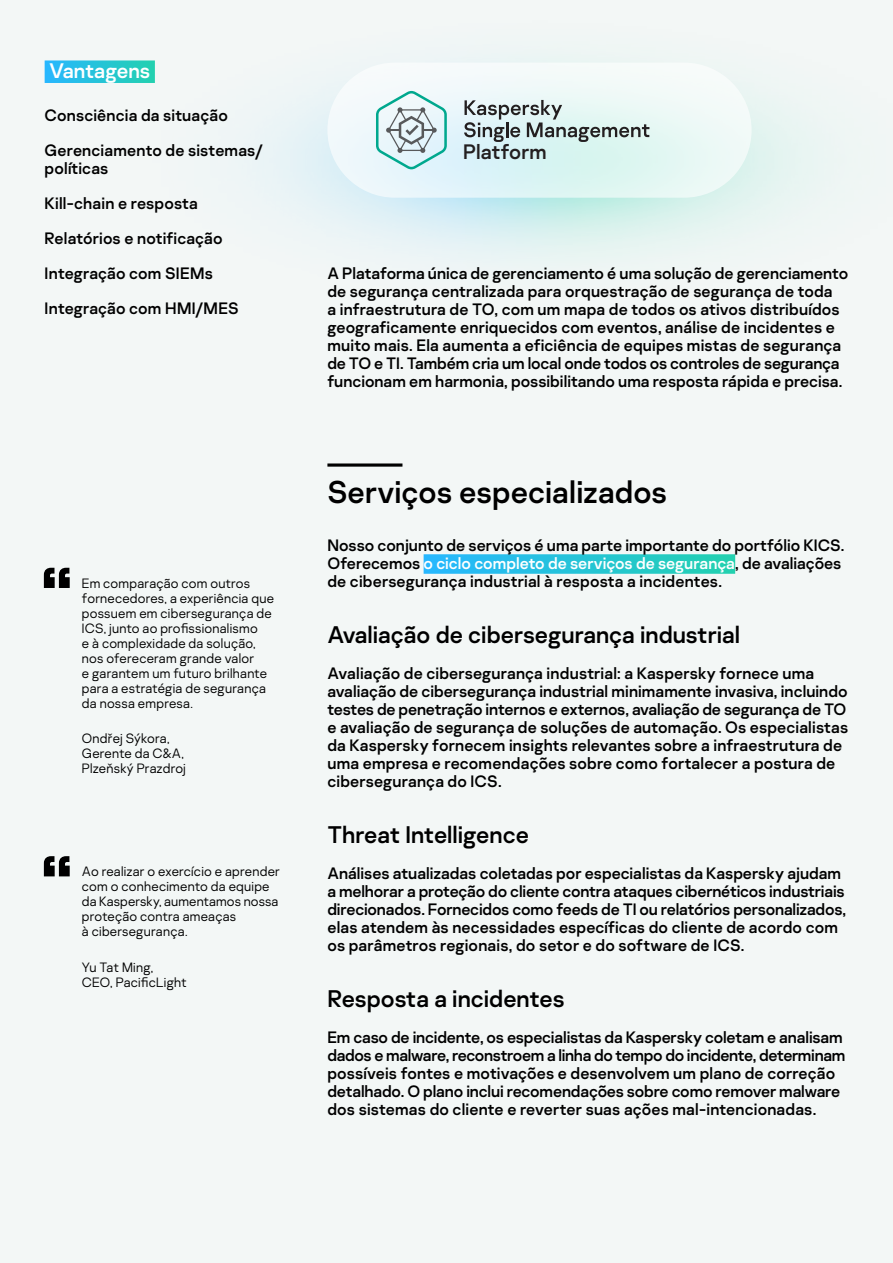
<style>
.page{position:relative;width:893px;height:1263px;background:#f3f7f6}
.page>*{position:absolute;margin:0;border:0;box-sizing:border-box;transform-origin:0 0}
.t1{font:90px "Kaspersky Sans";color:#000}
.t2{font:31.5px "Kaspersky Sans";color:#000}
.t3{font:24px "Kaspersky Sans";color:#000}
.t4{font:21px "Kaspersky Sans";color:#fff}
.t5{font:20.85px "Kaspersky Sans";color:#231f20}
.t6{font:16.5px/18px "Kaspersky Sans";color:#000}
.t7{font:300 13.5px/15px "Kaspersky Sans";letter-spacing:.015em;color:#000}
.s1{color:#fff}
</style>
<div class="page">
<svg style="left:327px;top:63px;width:425px;height:135px"></svg>
<svg style="left:464px;top:100px;width:185px;height:42px"></svg>
<svg style="left:376px;top:91px;width:71px;height:78px"></svg>
<div style="left:45px;top:60px;width:110px;height:23px;background:linear-gradient(to right,#27b7ff,#23d0b0)"></div>
<div style="left:424px;top:554px;width:311px;height:20px;background:linear-gradient(to right,#27b7ff,#23d1af)"></div>
<svg style="left:327px;top:463px;width:75px;height:4px"></svg>
<p class="t4" style="left:49px;top:58px;width:103px">Vantagens</p>
<p class="t6" style="left:45px;top:98px;width:220px;line-height:35px">Consciência da situação<br>Gerenciamento de sistemas/</p>
<p class="t6" style="left:45px;top:151px;width:195px;line-height:35px">políticas<br>Kill-chain e resposta<br>Relatórios e notificação<br>Integração com SIEMs<br>Integração com HMI/MES</p>
<h1 class="t1" style="left:39px;top:545px;width:36px">“</h1>
<p class="t7" style="left:82px;top:576px;width:194px">Em comparação com outros fornecedores, a experiência que possuem em cibersegurança de<br>ICS, junto ao profissionalismo<br>e à complexidade da solução, nos ofereceram grande valor<br>e garantem um futuro brilhante para a estratégia de segurança da nossa empresa.</p>
<p class="t7" style="left:82px;top:731px;width:105px">Ondřej Sýkora,<br>Gerente da C&amp;A,<br>Plzeňský Prazdroj</p>
<h1 class="t1" style="left:39px;top:833px;width:36px">“</h1>
<p class="t7" style="left:82px;top:864px;width:199px">Ao realizar o exercício e aprender com o conhecimento da equipe da Kaspersky, aumentamos nossa proteção contra ameaças<br>à cibersegurança.</p>
<p class="t7" style="left:82px;top:959px;width:106px">Yu Tat Ming,<br>CEO, PacificLight</p>
<p class="t5" style="left:463px;top:140px;width:85px">Platform</p>
<p class="t6" style="left:327px;top:264px;width:522px">A Plataforma única de gerenciamento é uma solução de gerenciamento de segurança centralizada para orquestração de segurança de toda<br>a infraestrutura de TO, com um mapa de todos os ativos distribuídos geograficamente enriquecidos com eventos, análise de incidentes e muito mais. Ela aumenta a eficiência de equipes mistas de segurança de TO e TI. Também cria um local onde todos os controles de segurança funcionam em harmonia, possibilitando uma resposta rápida e precisa.</p>
<h2 class="t2" style="left:327px;top:473px;width:341px">Serviços especializados</h2>
<p class="t6" style="left:327px;top:536px;width:519px">Nosso conjunto de serviços é uma parte importante do portfólio KICS.<br>Oferecemos <span class="s1">o ciclo completo de serviços de segurança</span>, de avaliações de cibersegurança industrial à resposta a incidentes.</p>
<h3 class="t3" style="left:327px;top:620px;width:414px">Avaliação de cibersegurança industrial</h3>
<p class="t6" style="left:327px;top:664px;width:522px">Avaliação de cibersegurança industrial: a Kaspersky fornece uma avaliação de cibersegurança industrial minimamente invasiva, incluindo testes de penetração internos e externos, avaliação de segurança de TO e avaliação de segurança de soluções de automação. Os especialistas da Kaspersky fornecem insights relevantes sobre a infraestrutura de uma empresa e recomendações sobre como fortalecer a postura de cibersegurança do ICS.</p>
<h3 class="t3" style="left:327px;top:820px;width:203px">Threat Intelligence</h3>
<p class="t6" style="left:327px;top:864px;width:520px">Análises atualizadas coletadas por especialistas da Kaspersky ajudam a melhorar a proteção do cliente contra ataques cibernéticos industriais direcionados. Fornecidos como feeds de TI ou relatórios personalizados, elas atendem às necessidades específicas do cliente de acordo com os parâmetros regionais, do setor e do software de ICS.</p>
<h3 class="t3" style="left:327px;top:984px;width:239px">Resposta a incidentes</h3>
<p class="t6" style="left:327px;top:1028px;width:520px">Em caso de incidente, os especialistas da Kaspersky coletam e analisam dados e malware, reconstroem a linha do tempo do incidente, determinam possíveis fontes e motivações e desenvolvem um plano de correção detalhado. O plano inclui recomendações sobre como remover malware dos sistemas do cliente e reverter suas ações mal-intencionadas.</p>
</div>
